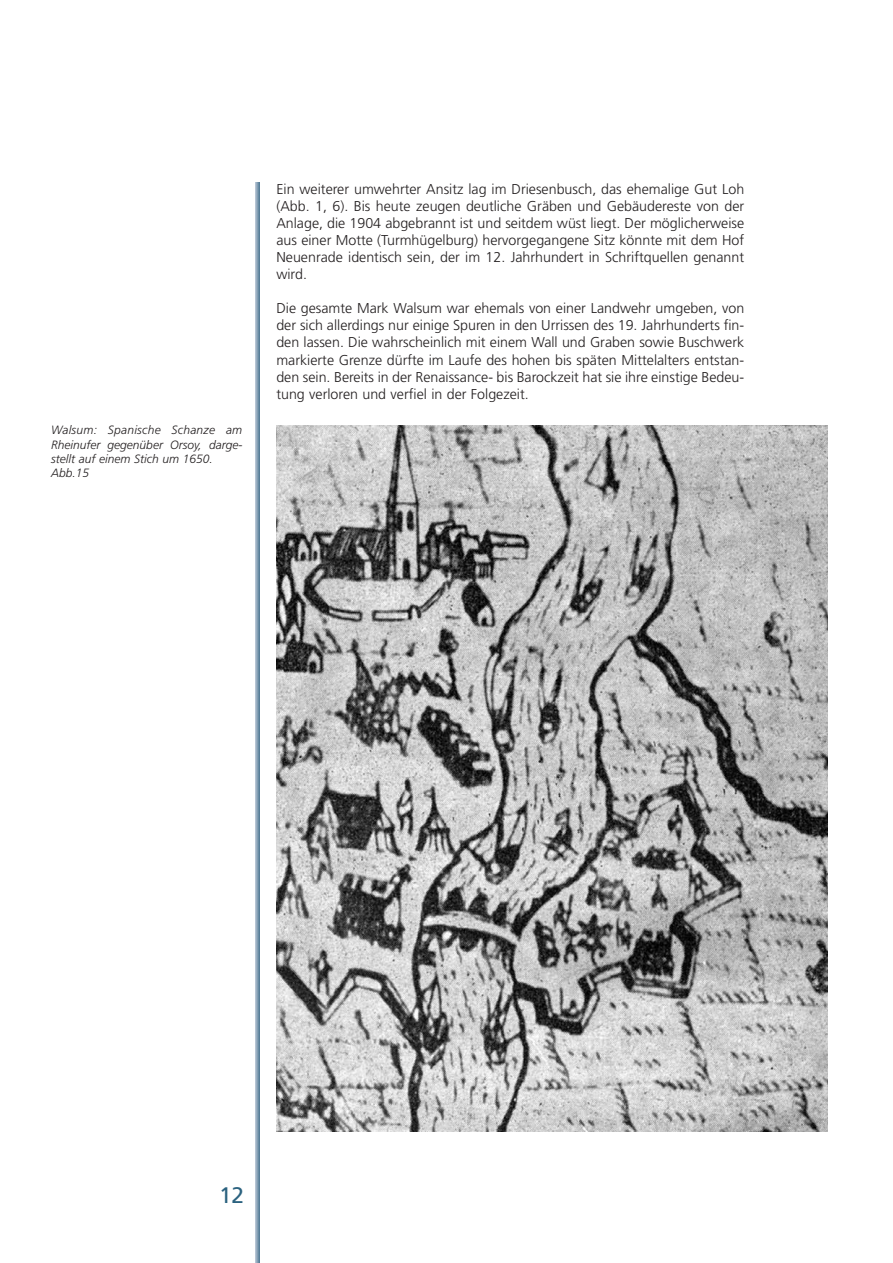
<style>
.page{position:relative;width:893px;height:1263px;background:#fff}
.page>*{position:absolute;margin:0;border:0;box-sizing:border-box;transform-origin:0 0}
.t1{font:22.5px "Frutiger";color:#2b627f}
.t2{font:300 14.25px/17.1px "Frutiger";color:#231f20;text-align:justify}
.t3{font:italic 300 12px/14.4px "Frutiger";color:#231f20}
</style>
<div class="page">
<svg style="left:255px;top:183px;width:4px;height:1080px;background:#90a8bc"></svg>
<img style="left:276px;top:425px;width:552px;height:707px">
<p class="t3" style="left:51px;top:424px;width:193px">Walsum: Spanische Schanze am<br>Rheinufer gegenüber Orsoy, darge&shy;stellt auf einem Stich um 1650.<br>Abb.15</p>
<p class="t2" style="left:276px;top:181px;width:469px">Ein weiterer umwehrter Ansitz lag im Driesenbusch, das ehemalige Gut Loh (Abb. 1, 6). Bis heute zeugen deutliche Gräben und Gebäudereste von der Anlage, die 1904 abgebrannt ist und seitdem wüst liegt. Der möglicherweise aus einer Motte (Turmhügelburg) hervorgegangene Sitz könnte mit dem Hof Neuenrade identisch sein, der im 12. Jahrhundert in Schriftquellen genannt wird.</p>
<p class="t2" style="left:276px;top:301px;width:469px">Die gesamte Mark Walsum war ehemals von einer Landwehr umgeben, von der sich allerdings nur einige Spuren in den Urrissen des 19. Jahrhunderts fin&shy;den lassen. Die wahrscheinlich mit einem Wall und Graben sowie Buschwerk markierte Grenze dürfte im Laufe des hohen bis späten Mittelalters entstan&shy;den sein. Bereits in der Renaissance- bis Barockzeit hat sie ihre einstige Bedeu&shy;tung verloren und verfiel in der Folgezeit.</p>
<h1 class="t1" style="left:219px;top:1186px;width:27px">12</h1>
</div>
